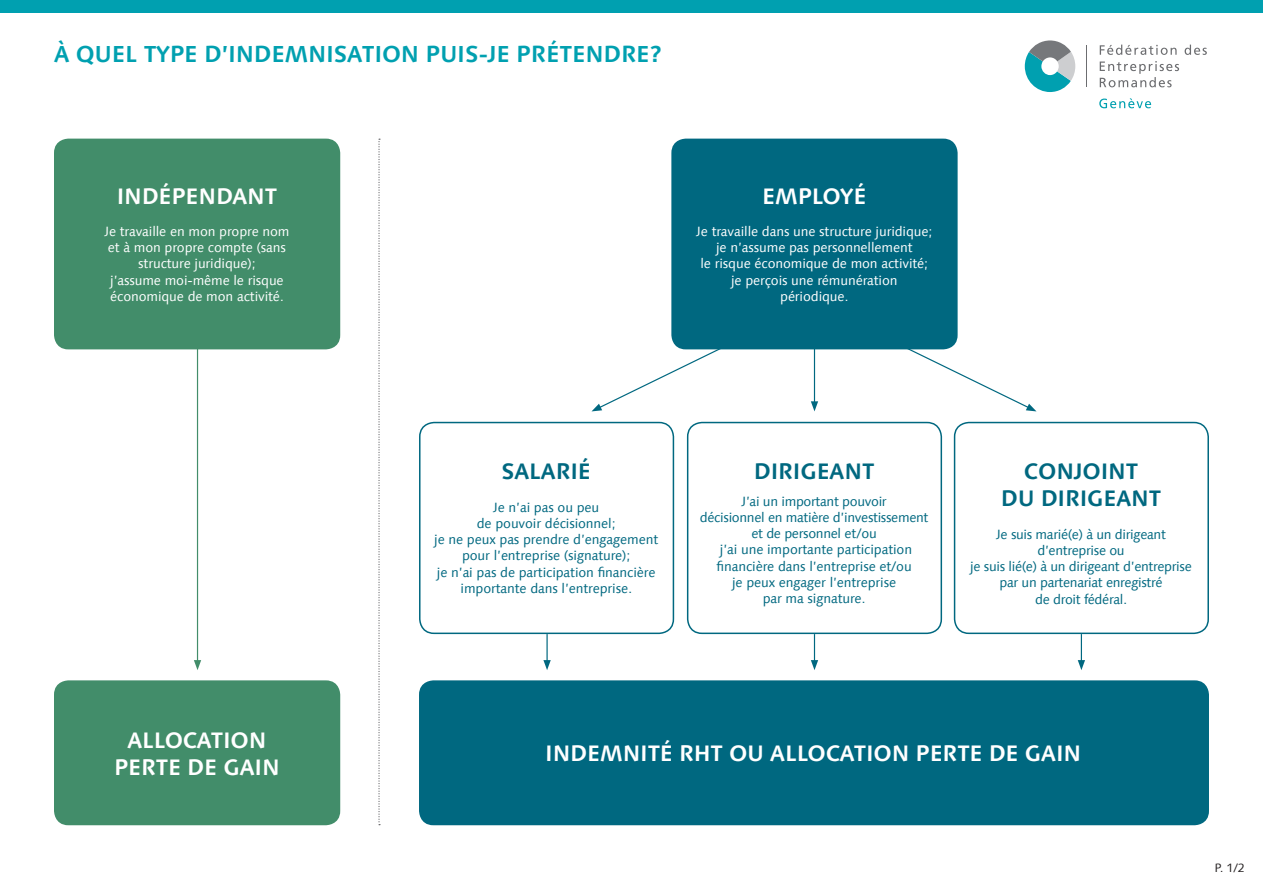
<style>
.page{position:relative;width:1263px;height:893px;background:#fff}
.page>*{position:absolute;margin:0;border:0;box-sizing:border-box;transform-origin:0 0}
.t1{font:700 23.25px "Linotype Syntax Com";letter-spacing:-.01em;color:#00a0b0}
.t2{font:700 22.5px/27px "Linotype Syntax Com";letter-spacing:-.01em;color:#fff;text-align:center}
.t3{font:700 22.5px/27px "Linotype Syntax Com";letter-spacing:-.01em;color:#006880;text-align:center}
.t4{font:13.5px/16.2px "Linotype Syntax Com";letter-spacing:-.01em;color:#006880;text-align:center}
.t5{font:13.5px/16.2px "Linotype Syntax Com";letter-spacing:-.01em;color:#fff;text-align:center}
.t6{font:12px "Linotype Syntax Com";color:#231f20}
</style>
<div class="page">
<div style="left:0;top:0;width:1263px;height:13px;background:#00a0b0"></div>
<svg style="left:1099px;top:98px;width:52px;height:10px"></svg>
<svg style="left:1025px;top:40px;width:50px;height:52px"></svg>
<svg style="left:1100px;top:45px;width:107px;height:10px"></svg>
<svg style="left:1100px;top:61px;width:79px;height:26px"></svg>
<hr style="left:1086px;top:45px;width:1px;height:42px;background:#6c6d70">
<hr style="left:197px;top:339px;width:1px;height:323px;background:#428d6a">
<svg style="left:194px;top:660px;width:7px;height:10px"></svg>
<svg style="left:378px;top:139px;width:2px;height:686px"></svg>
<hr style="left:814px;top:339px;width:1px;height:65px;background:#006880">
<svg style="left:811px;top:401px;width:7px;height:10px"></svg>
<svg style="left:811px;top:634px;width:7px;height:36px"></svg>
<svg style="left:1078px;top:634px;width:7px;height:36px"></svg>
<hr style="left:546px;top:634px;width:2px;height:28px;background:#006880">
<svg style="left:543px;top:660px;width:8px;height:10px"></svg>
<svg style="left:592px;top:341px;width:143px;height:70px"></svg>
<svg style="left:893px;top:341px;width:143px;height:70px"></svg>
<div style="left:54px;top:139px;width:286px;height:210px;background:#428d6a;border-radius:14px"></div>
<div style="left:54px;top:680px;width:286px;height:145px;background:#428d6a;border-radius:14px"></div>
<div style="left:419px;top:680px;width:790px;height:145px;background:#006880;border-radius:14px"></div>
<div style="left:671px;top:139px;width:287px;height:210px;background:#006880;border-radius:14px"></div>
<div style="left:419px;top:422px;width:255px;height:212px;border:2px solid #006880;border-radius:14px"></div>
<div style="left:687px;top:422px;width:255px;height:212px;border:2px solid #006880;border-radius:14px"></div>
<div style="left:954px;top:422px;width:255px;height:212px;border:2px solid #006880;border-radius:14px"></div>
<h1 class="t1" style="left:54px;top:39px;width:609px">À QUEL TYPE D’INDEMNISATION PUIS-JE PRÉTENDRE?</h1>
<h2 class="t2" style="left:117px;top:182px;width:162px">INDÉPENDANT</h2>
<p class="t5" style="left:104px;top:223px;width:187px">Je travaille en mon propre nom et à mon propre compte (sans structure juridique);<br>j’assume moi-même le risque économique de mon activité.</p>
<h2 class="t2" style="left:762px;top:182px;width:106px">EMPLOYÉ</h2>
<p class="t5" style="left:696px;top:223px;width:238px">Je travaille dans une structure juridique; je n’assume pas personnellement<br>le risque économique de mon activité; je perçois une rémunération périodique.</p>
<h2 class="t3" style="left:501px;top:458px;width:91px">SALARIÉ</h2>
<p class="t4" style="left:434px;top:499px;width:225px">Je n’ai pas ou peu<br>de pouvoir décisionnel;<br>je ne peux pas prendre d’engagement pour l’entreprise (signature);<br>je n’ai pas de participation financière importante dans l’entreprise.</p>
<h2 class="t3" style="left:754px;top:458px;width:122px">DIRIGEANT</h2>
<p class="t4" style="left:700px;top:493px;width:230px">J’ai un important pouvoir<br>décisionnel en matière d’investissement et de personnel et/ou<br>j’ai une importante participation financière dans l’entreprise et/ou<br>je peux engager l’entreprise<br>par ma signature.</p>
<h2 class="t3" style="left:1001px;top:458px;width:162px">CONJOINT<br>DU DIRIGEANT</h2>
<p class="t4" style="left:970px;top:526px;width:223px">Je suis marié(e) à un dirigeant d’entreprise ou<br>je suis lié(e) à un dirigeant d’entreprise par un partenariat enregistré<br>de droit fédéral.</p>
<h2 class="t2" style="left:114px;top:726px;width:167px">ALLOCATION<br>PERTE DE GAIN</h2>
<h2 class="t2" style="left:545px;top:739px;width:537px">INDEMNITÉ RHT OU ALLOCATION PERTE DE GAIN</h2>
<p class="t6" style="left:1214px;top:860px;width:32px">P. 1/2</p>
</div>
